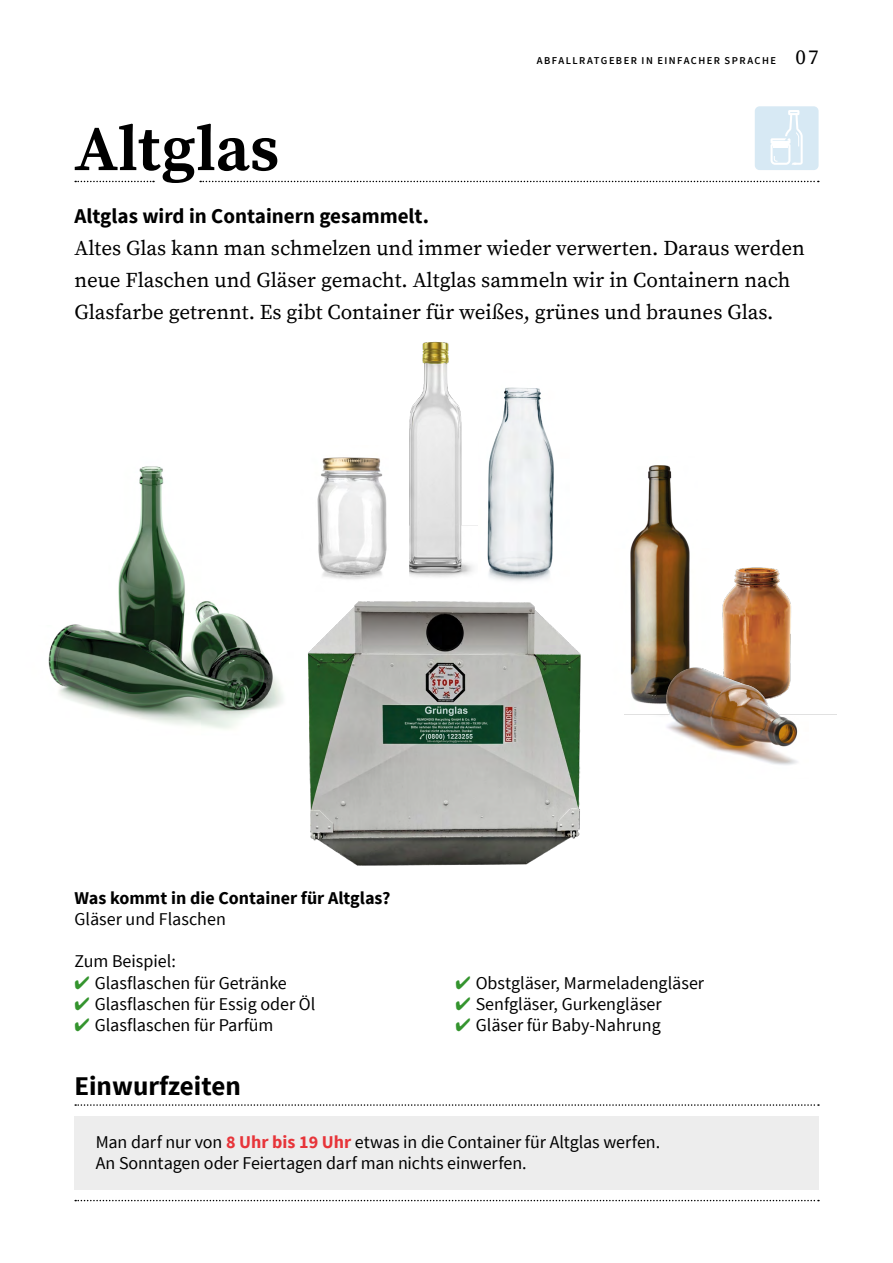
<style>
.page{position:relative;width:893px;height:1263px;background:#fff}
.page>*{position:absolute;margin:0;border:0;box-sizing:border-box;transform-origin:0 0}
.t1{font:700 64.5px "Source Serif Pro";color:#000}
.t2{font:700 27px "Source Sans Pro";color:#000}
.t3{font:21px/32px "Source Serif Pro";color:#000}
.t4{font:700 21px "Source Sans Pro";color:#000}
.t5{font:18px/21.3px "Source Sans Pro";color:#000}
.t6{font:700 18px "Source Sans Pro";color:#000}
.t7{font:600 10.5px "Source Sans Pro";letter-spacing:.135em;color:#000}
.s1{font-family:"Source Serif Pro";font-weight:400;font-size:21px}
.s2{color:#34942e}
.s3{font-weight:700;color:#e73439}
</style>
<div class="page">
<img style="left:409px;top:341px;width:69px;height:212px">
<img style="left:630px;top:465px;width:60px;height:175px">
<img style="left:48px;top:466px;width:210px;height:263px">
<div style="left:74px;top:1116px;width:745px;height:73px;background:#ededed"></div>
<svg style="left:75px;top:1104px;width:744px;height:2px"></svg>
<svg style="left:75px;top:1200px;width:744px;height:1px"></svg>
<svg style="left:75px;top:181px;width:79px;height:1px"></svg>
<svg style="left:200px;top:181px;width:619px;height:1px"></svg>
<div style="left:755px;top:106px;width:64px;height:64px;background:#d7e9f4;border-radius:5px"></div>
<svg style="left:770px;top:110px;width:33px;height:55px"></svg>
<img style="left:258px;top:553px;width:323px;height:313px">
<img style="left:479px;top:387px;width:102px;height:214px">
<img style="left:296px;top:457px;width:113px;height:134px">
<img style="left:722px;top:567px;width:69px;height:73px">
<img style="left:624px;top:640px;width:213px;height:125px">
<p class="t7" style="left:537px;top:54px;width:283px">ABFALLRATGEBER IN EINFACHER SPRACHE <span class="s1">07</span></p>
<h1 class="t1" style="left:74px;top:111px;width:207px">Altglas</h1>
<p class="t4" style="left:74px;top:203px;width:356px">Altglas wird in Containern gesammelt.</p>
<p class="t3" style="left:74px;top:233px;width:732px">Altes Glas kann man schmelzen und immer wieder verwerten. Daraus werden neue Flaschen und Gläser gemacht. Altglas sammeln wir in Containern nach<br>Glasfarbe getrennt. Es gibt Container für weißes, grünes und braunes Glas.</p>
<p class="t6" style="left:74px;top:886px;width:318px">Was kommt in die Container für Altglas?</p>
<p class="t5" style="left:74px;top:908px;width:153px">Gläser und Flaschen</p>
<p class="t5" style="left:74px;top:951px;width:103px">Zum Beispiel:</p>
<p class="t5" style="left:74px;top:972px;width:214px"><span class="s2">✔</span> Glasflaschen für Getränke</p>
<p class="t5" style="left:74px;top:994px;width:242px"><span class="s2">✔</span> Glasflaschen für Essig oder Öl</p>
<p class="t5" style="left:74px;top:1015px;width:200px"><span class="s2">✔</span> Glasflaschen für Parfüm</p>
<p class="t5" style="left:455px;top:972px;width:250px"><span class="s2">✔</span> Obstgläser, Marmeladengläser</p>
<p class="t5" style="left:455px;top:994px;width:208px"><span class="s2">✔</span> Senfgläser, Gurkengläser</p>
<p class="t5" style="left:455px;top:1015px;width:207px"><span class="s2">✔</span> Gläser für Baby-Nahrung</p>
<h2 class="t2" style="left:74px;top:1069px;width:168px">Einwurfzeiten</h2>
<p class="t5" style="left:96px;top:1132px;width:566px">Man darf nur von <span class="s3">8 Uhr bis 19 Uhr</span> etwas in die Container für Altglas werfen.<br>An Sonntagen oder Feiertagen darf man nichts einwerfen.</p>
</div>
